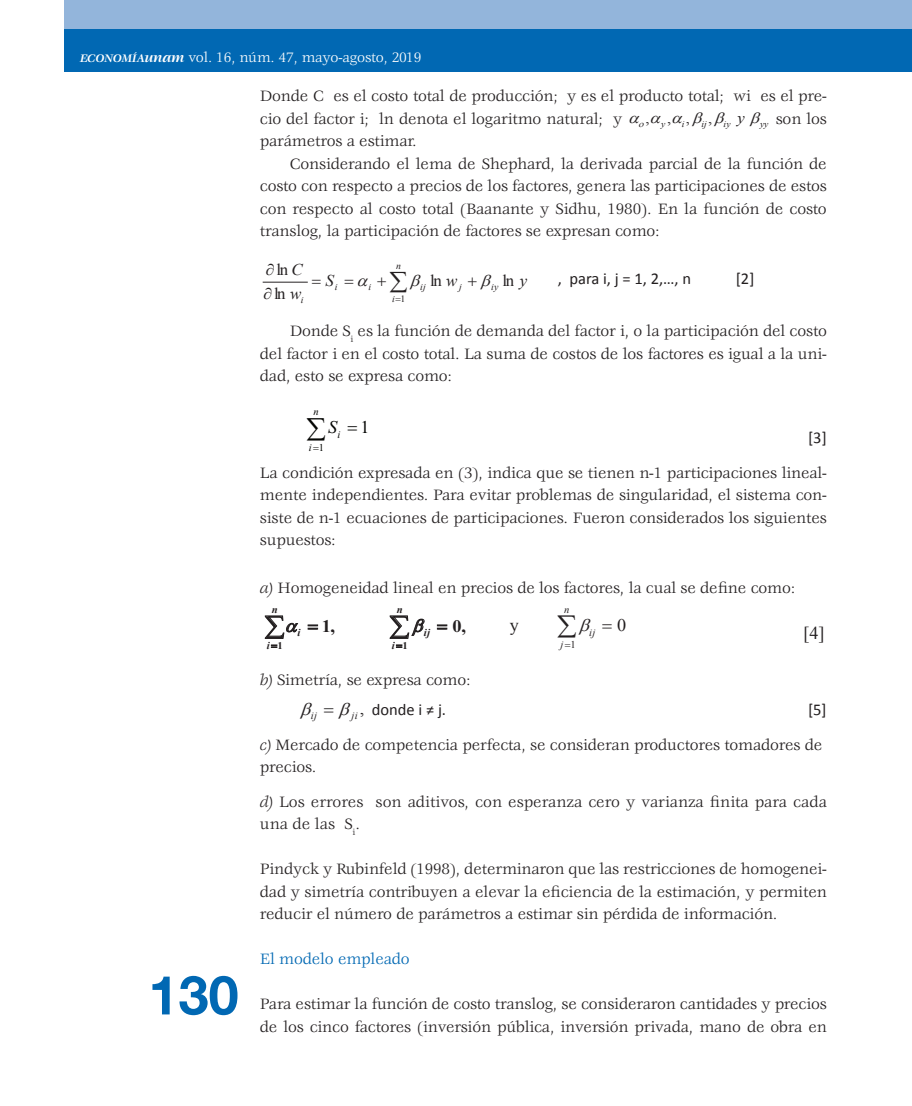
<style>
.page{position:relative;width:912px;height:1106px;background:#fff}
.page>*{position:absolute;margin:0;border:0;box-sizing:border-box;transform-origin:0 0}
.t1{font:700 54px "Helvetica Neue LT Std";color:#0168b3}
.t2{font:18px "Times New Roman";color:#231f20}
.t3{font:italic 18px "Times New Roman";color:#040503}
.t4{font:18px "Times New Roman";color:#040503}
.t5{font:700 17.85px "Times New Roman";color:#231f20}
.t6{font:17.7px "Times New Roman";color:#231f20}
.t7{font:16.5px/22.5px "Veljovic";letter-spacing:-.01em;color:#231f20}
.t8{font:16.5px "Calibri";color:#231f20}
.t9{font:16.5px "Veljovic";letter-spacing:-.01em;color:#0168b3}
.t10{font:16.5px "Times New Roman";letter-spacing:-.09em;color:#231f20}
.t11{font:italic 16.5px "Times New Roman";color:#231f20}
.t12{font:15.45px "Times New Roman";color:#231f20;scale:1.06 1}
.t13{font:italic 15.45px "Times New Roman";color:#231f20;scale:1.06 1}
.t14{font:15px "Veljovic";letter-spacing:-.01em;color:#fff}
.t15{font:italic 700 10.5px "Times New Roman";color:#231f20}
.t16{font:italic 10.5px "Times New Roman";color:#040503}
.t17{font:700 10.5px "Times New Roman";color:#231f20}
.t18{font:10.5px "Times New Roman";color:#040503}
.t19{font:italic 10.35px "Times New Roman";color:#231f20}
.t20{font:10.35px "Times New Roman";color:#231f20}
.t21{font:italic 9.6px "Times New Roman";color:#231f20}
.t22{font:9.6px "Times New Roman";color:#231f20}
.t23{font:italic 9px "Times New Roman";color:#231f20;scale:1.06 1}
.s1{font-family:"Veljovic Bold Italic SC800";font-size:12px}
.s2{font-weight:700;font-style:italic}
.s3{font-style:italic}
</style>
<div class="page">
<div style="left:64px;top:0;width:847px;height:49px;background:#93b5db"></div>
<div style="left:64px;top:29px;width:847px;height:42px;background:#0168b3"></div>
<hr style="left:263px;top:282px;width:44px;height:1px;background:#231f20">
<svg style="left:271px;top:645px;width:6px;height:2px"></svg>
<svg style="left:308px;top:624px;width:10px;height:5px"></svg>
<svg style="left:264px;top:615px;width:34px;height:24px"></svg>
<svg style="left:396px;top:645px;width:6px;height:2px"></svg>
<svg style="left:437px;top:624px;width:10px;height:5px"></svg>
<svg style="left:389px;top:615px;width:36px;height:24px"></svg>
<p class="t14" style="left:80px;top:49px;width:343px"><span class="s1">ECONOMÍA</span><span class="s2">unam</span> vol. 16, núm. 47, mayo-agosto, 2019</p>
<p class="t7" style="left:260px;top:85px;width:568px">Donde C es el costo total de producción; y es el producto total; wi es el pre&shy;cio del factor i; ln denota el logaritmo natural; y</p>
<p class="t12" style="left:638px;top:107px;width:71px">□,,, ,</p>
<p class="t13" style="left:737px;top:107px;width:8px">y</p>
<p class="t7" style="left:775px;top:108px;width:53px">son los</p>
<p class="t23" style="left:661px;top:117px;width:6px">y</p>
<p class="t23" style="left:681px;top:117px;width:4px">i</p>
<p class="t23" style="left:701px;top:117px;width:7px">ij</p>
<p class="t23" style="left:723px;top:117px;width:8px">iy</p>
<p class="t23" style="left:759px;top:117px;width:9px">yy</p>
<p class="t7" style="left:260px;top:130px;width:158px">parámetros a estimar.</p>
<p class="t7" style="left:289px;top:153px;width:538px">Considerando el lema de Shephard, la derivada parcial de la función de</p>
<p class="t7" style="left:260px;top:175px;width:568px">costo con respecto a precios de los factores, genera las participaciones de estos</p>
<p class="t7" style="left:260px;top:198px;width:568px">con respecto al costo total (Baanante y Sidhu, 1980). En la función de costo</p>
<p class="t7" style="left:260px;top:221px;width:401px">translog, la participación de factores se expresan como:</p>
<p class="t8" style="left:557px;top:268px;width:135px">, para i, j = 1, 2,…, n</p>
<p class="t8" style="left:735px;top:268px;width:20px">[2]</p>
<p class="t7" style="left:260px;top:320px;width:568px;text-align:justify;text-indent:30px">Donde S<sub>i</sub> es la función de demanda del factor i, o la participación del costo del factor i en el costo total. La suma de costos de los factores es igual a la uni&shy;dad, esto se expresa como:</p>
<p class="t4" style="left:360px;top:417px;width:10px">1</p>
<p class="t18" style="left:318px;top:441px;width:7px">1</p>
<p class="t10" style="left:276px;top:259px;width:28px">ln <span class="s3">C</span></p>
<p class="t21" style="left:396px;top:259px;width:6px">n</p>
<p class="t11" style="left:325px;top:269px;width:10px">S</p>
<p class="t10" style="left:430px;top:269px;width:28px">ln <span class="s3">w</span></p>
<p class="t10" style="left:502px;top:269px;width:26px">ln <span class="s3">y</span></p>
<p class="t21" style="left:334px;top:280px;width:4px">i</p>
<p class="t21" style="left:368px;top:280px;width:4px">i</p>
<p class="t21" style="left:420px;top:280px;width:7px">ij</p>
<p class="t21" style="left:459px;top:280px;width:4px">j</p>
<p class="t21" style="left:491px;top:280px;width:9px">iy</p>
<p class="t10" style="left:274px;top:282px;width:28px">ln <span class="s3">w</span></p>
<p class="t22" style="left:400px;top:292px;width:6px">1</p>
<p class="t21" style="left:392px;top:292px;width:4px">i</p>
<p class="t21" style="left:301px;top:293px;width:4px">i</p>
<p class="t16" style="left:313px;top:406px;width:7px">n</p>
<p class="t3" style="left:328px;top:418px;width:14px">S<sub>i</sub></p>
<p class="t8" style="left:807px;top:427px;width:20px">[3]</p>
<p class="t7" style="left:260px;top:462px;width:568px;text-align:justify">La condición expresada en (3), indica que se tienen n-1 participaciones lineal&shy;mente independientes. Para evitar problemas de singularidad, el sistema con&shy;siste de n-1 ecuaciones de participaciones. Fueron considerados los siguientes supuestos:</p>
<p class="t7" style="left:260px;top:577px;width:536px"><span class="s3">a)</span> Homogeneidad lineal en precios de los factores, la cual se define como:</p>
<p class="t16" style="left:309px;top:441px;width:4px">i</p>
<p class="t15" style="left:271px;top:602px;width:7px">n</p>
<p class="t15" style="left:396px;top:602px;width:7px">n</p>
<p class="t19" style="left:564px;top:602px;width:7px">n</p>
<h1 class="t1" style="left:148px;top:961px;width:92px">130</h1>
<p class="t6" style="left:616px;top:613px;width:11px">0</p>
<p class="t5" style="left:452px;top:615px;width:15px">0,</p>
<p class="t2" style="left:509px;top:613px;width:10px">y</p>
<p class="t5" style="left:322px;top:615px;width:15px">1,</p>
<p class="t5" style="left:261px;top:623px;width:15px">1,</p>
<p class="t5" style="left:391px;top:623px;width:15px">0,</p>
<p class="t2" style="left:448px;top:620px;width:10px">y</p>
<p class="t6" style="left:556px;top:621px;width:11px">0</p>
<p class="t2" style="left:803px;top:620px;width:23px">[4]</p>
<p class="t15" style="left:423px;top:625px;width:8px">ij</p>
<p class="t15" style="left:297px;top:625px;width:4px">i</p>
<p class="t19" style="left:589px;top:625px;width:8px">ij</p>
<p class="t20" style="left:570px;top:638px;width:7px">1</p>
<p class="t15" style="left:391px;top:638px;width:4px">i</p>
<p class="t17" style="left:402px;top:639px;width:7px">1</p>
<p class="t15" style="left:267px;top:638px;width:4px">i</p>
<p class="t17" style="left:277px;top:639px;width:7px">1</p>
<p class="t19" style="left:560px;top:638px;width:4px">j</p>
<p class="t7" style="left:260px;top:670px;width:212px"><span class="s3">b)</span> Simetría, se expresa como:</p>
<p class="t8" style="left:372px;top:699px;width:76px">donde i ≠ j.</p>
<p class="t8" style="left:807px;top:699px;width:20px">[5]</p>
<p class="t7" style="left:260px;top:734px;width:563px"><span class="s3">c)</span> Mercado de competencia perfecta, se consideran productores tomadores de precios.</p>
<p class="t7" style="left:260px;top:791px;width:568px"><span class="s3">d)</span> Los errores son aditivos, con esperanza cero y varianza finita para cada una de las S<sub>i</sub>.</p>
<p class="t7" style="left:260px;top:858px;width:568px;text-align:justify">Pindyck y Rubinfeld (1998), determinaron que las restricciones de homogenei&shy;dad y simetría contribuyen a elevar la eficiencia de la estimación, y permiten reducir el número de parámetros a estimar sin pérdida de información.</p>
<p class="t9" style="left:260px;top:950px;width:151px">El modelo empleado</p>
<p class="t7" style="left:260px;top:993px;width:568px">Para estimar la función de costo translog, se consideraron cantidades y precios de los cinco factores (inversión pública, inversión privada, mano de obra en</p>
<p class="t19" style="left:311px;top:708px;width:8px">ij</p>
<p class="t19" style="left:351px;top:708px;width:14px">ji<sup>,</sup></p>
</div>
